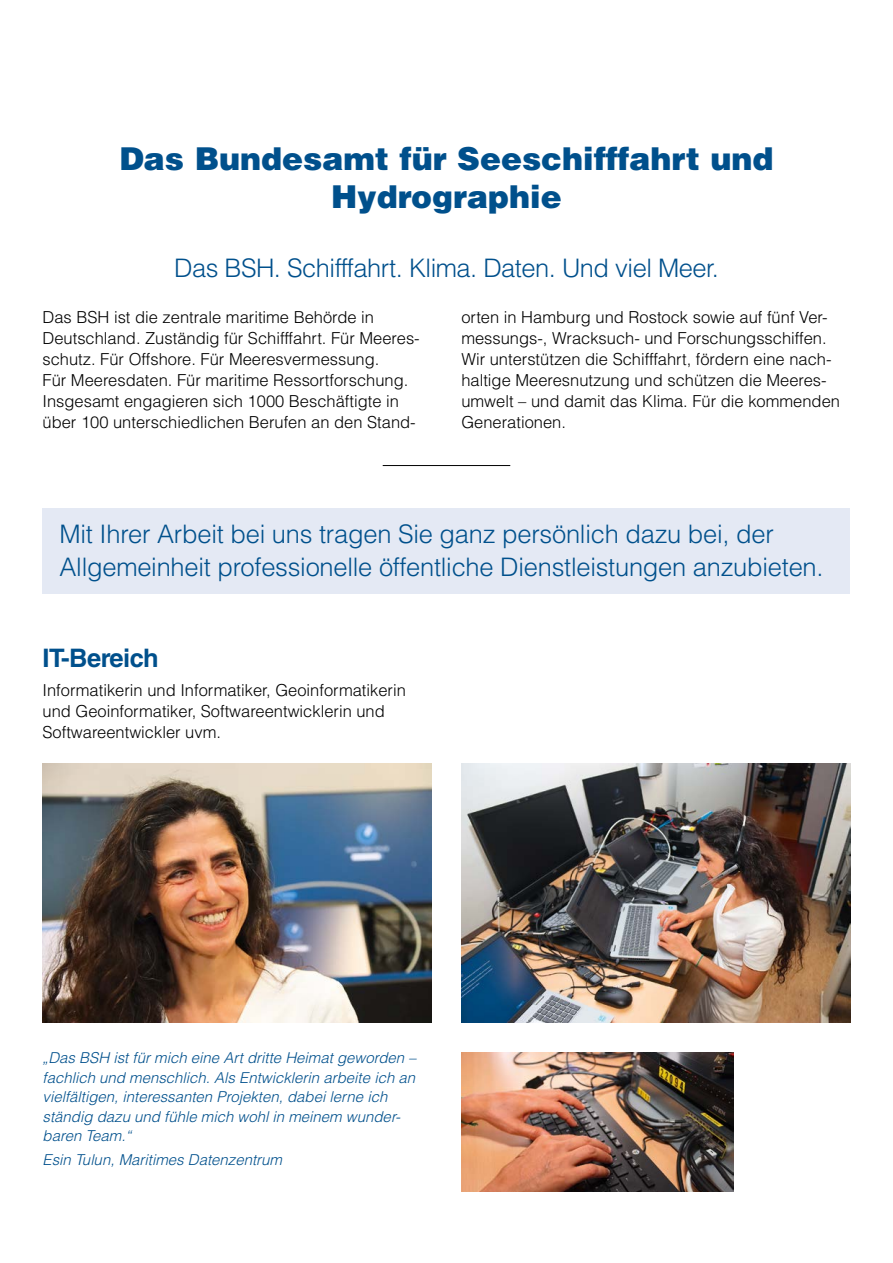
<style>
.page{position:relative;width:893px;height:1263px;background:#fff}
.page>*{position:absolute;margin:0;border:0;box-sizing:border-box;transform-origin:0 0}
.t1{font:900 31.5px/37.8px "Helvetica LT Std";color:#00508c;text-align:center}
.Slogan{font:300 25.5px/33px "Helvetica LT Std";letter-spacing:-.01em;color:#00508c}
.Überschrift_2{font:700 25.5px "Helvetica LT Std";letter-spacing:-.02em;color:#00508c}
.t2{font:300 16.5px/21px "Helvetica LT Std";color:#000}
.Zitattext{font:italic 300 15px/19.5px "Helvetica LT Std";color:#00508c}
</style>
<div class="page">
<hr style="left:383px;top:465px;width:127px;height:1px;background:#000">
<img style="left:43px;top:763px;width:389px;height:259px">
<img style="left:461px;top:763px;width:389px;height:259px">
<img style="left:461px;top:1052px;width:273px;height:139px">
<div style="left:43px;top:508px;width:807px;height:85px;background:#e4e9f4"></div>
<h2 class="t1" style="left:119px;top:139px;width:656px">Das Bundesamt für Seeschifffahrt und<br>Hydrographie</h2>
<h3 class="Slogan" style="left:174px;top:251px;width:546px">Das BSH. Schifffahrt. Klima. Daten. Und viel Meer.</h3>
<p class="t2" style="left:43px;top:306px;width:379px">Das BSH ist die zentrale maritime Behörde in Deutschland. Zuständig für Schifffahrt. Für Meeres&shy;schutz. Für Offshore. Für Meeresvermessung.<br>Für Meeresdaten. Für maritime Ressortforschung.<br>Insgesamt engagieren sich 1000 Beschäftigte in über 100 unterschiedlichen Berufen an den Stand-</p>
<p class="t2" style="left:461px;top:306px;width:380px">orten in Hamburg und Rostock sowie auf fünf Ver&shy;messungs-, Wracksuch- und Forschungsschiffen.<br>Wir unterstützen die Schifffahrt, fördern eine nach&shy;haltige Meeresnutzung und schützen die Meeres&shy;umwelt – und damit das Klima. Für die kommenden Generationen.</p>
<p class="Slogan" style="left:60px;top:517px;width:766px">Mit Ihrer Arbeit bei uns tragen Sie ganz persönlich dazu bei, der<br>Allgemeinheit professionelle öffentliche Dienstleistungen anzubieten.</p>
<h2 class="Überschrift_2" style="left:43px;top:642px;width:118px">IT-Bereich</h2>
<p class="t2" style="left:43px;top:680px;width:365px">Informatikerin und Informatiker, Geoinformatikerin und Geoinformatiker, Softwareentwicklerin und<br>Softwareentwickler uvm.</p>
<p class="Zitattext" style="left:43px;top:1048px;width:375px">„Das BSH ist für mich eine Art dritte Heimat geworden – fachlich und menschlich. Als Entwicklerin arbeite ich an vielfältigen, interessanten Projekten, dabei lerne ich ständig dazu und fühle mich wohl in meinem wunder&shy;baren Team.“</p>
<p class="Zitattext" style="left:43px;top:1150px;width:241px">Esin Tulun, Maritimes Datenzentrum</p>
</div>
